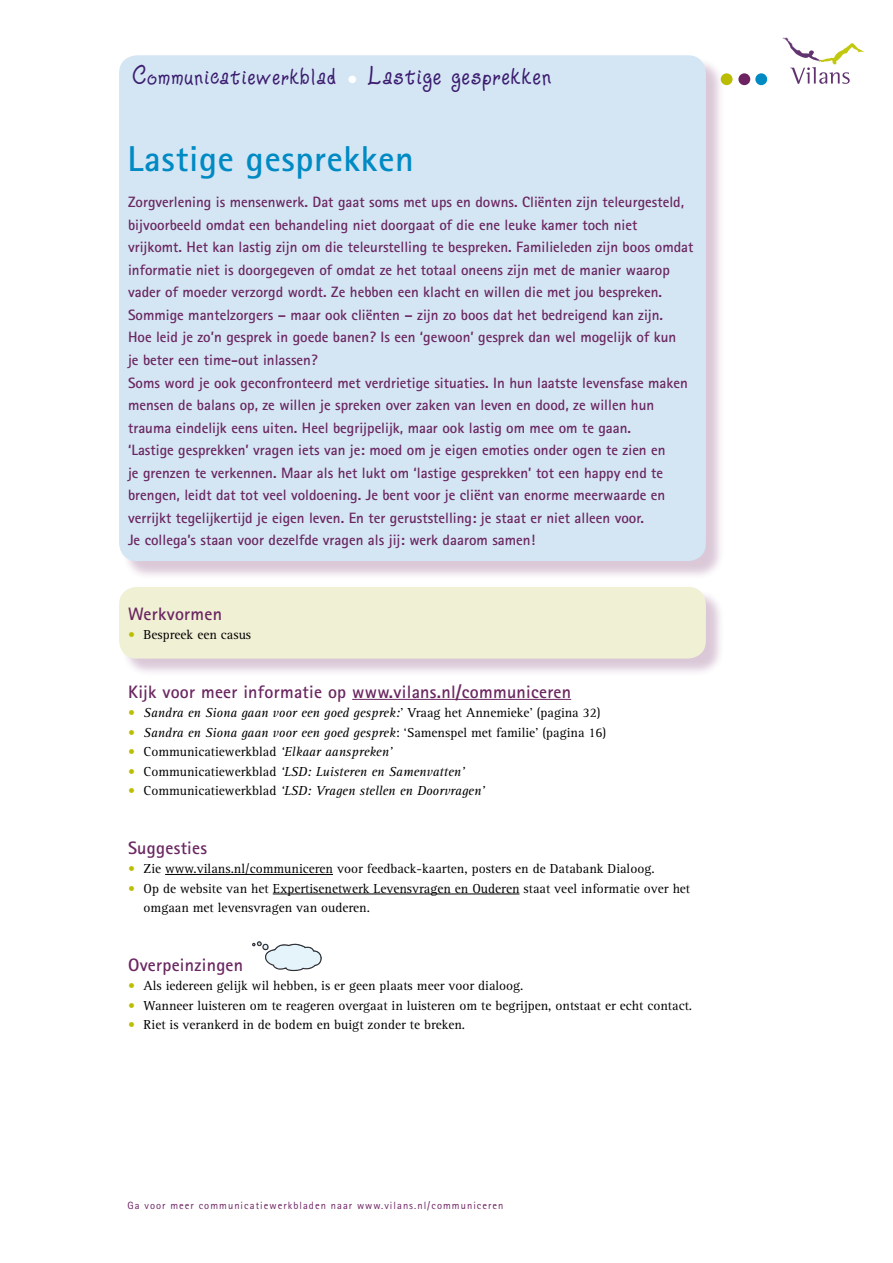
<style>
.page{position:relative;width:893px;height:1263px;background:#fff}
.page>*{position:absolute;margin:0;border:0;box-sizing:border-box;transform-origin:0 0}
.t1{font:700 36px "Rotis Sans Serif";letter-spacing:.02em;color:#008ac4}
.t2{font:28.5px "Ziggy Zoe";letter-spacing:.06em;color:#3c1d6f}
.t3{font:700 18px "Rotis Sans Serif";letter-spacing:.015em;color:#6b2761}
.t4{font:700 15px/22.5px "Rotis Sans Serif";color:#6b2761}
.t5{font:13.5px/19.5px "Rotis Serif";color:#000}
.t6{font:italic 13.5px "Rotis Serif";color:#000}
.t7{font:10.5px "Rotis Sans Serif";letter-spacing:.1em;color:#6d2262}
.s1{font-size:30px}
.s2{color:#bbbe00}
.s3{font-style:normal;color:#bbbe00}
.s4{font-style:normal}
.s5{font-style:italic}
</style>
<div class="page">
<svg style="left:783px;top:38px;width:81px;height:46px"></svg>
<div style="left:721px;top:73px;width:12px;height:12px;background:#bbbe00;border-radius:50%"></div>
<div style="left:738px;top:73px;width:12px;height:12px;background:#6d2262;border-radius:50%"></div>
<div style="left:755px;top:73px;width:12px;height:12px;background:#008ac4;border-radius:50%"></div>
<div style="left:121px;top:58px;width:603px;height:522px;background:#6d2262;opacity:.25"></div>
<div style="left:119px;top:55px;width:587px;height:506px;background:#d4e6f4;border-radius:18px"></div>
<div style="left:121px;top:589px;width:603px;height:88px;background:#6d2262;opacity:.25"></div>
<div style="left:119px;top:587px;width:587px;height:72px;background:#f0f0d5;border-radius:18px"></div>
<hr style="left:352px;top:699px;width:219px;height:1px;background:#6b2761">
<hr style="left:165px;top:874px;width:168px;height:1px;background:#000">
<hr style="left:273px;top:894px;width:246px;height:1px;background:#000">
<svg style="left:252px;top:941px;width:70px;height:30px"></svg>
<h2 class="t2" style="left:133px;top:63px;width:420px">Communicatiewerkblad <sub>•</sub> <span class="s1">Lastige gesprekken</span></h2>
<h1 class="t1" style="left:128px;top:136px;width:288px">Lastige gesprekken</h1>
<p class="t4" style="left:128px;top:191px;width:567px">Zorgverlening is mensenwerk. Dat gaat soms met ups en downs. Cliënten zijn teleurgesteld, bijvoorbeeld omdat een behandeling niet doorgaat of die ene leuke kamer toch niet vrijkomt. Het kan lastig zijn om die teleurstelling te bespreken. Familieleden zijn boos omdat informatie niet is doorgegeven of omdat ze het totaal oneens zijn met de manier waarop vader of moeder verzorgd wordt. Ze hebben een klacht en willen die met jou bespreken.<br>Sommige mantelzorgers – maar ook cliënten – zijn zo boos dat het bedreigend kan zijn.<br>Hoe leid je zo’n gesprek in goede banen? Is een ‘gewoon’ gesprek dan wel mogelijk of kun<br>je beter een time-out inlassen?<br>Soms word je ook geconfronteerd met verdrietige situaties. In hun laatste levensfase maken mensen de balans op, ze willen je spreken over zaken van leven en dood, ze willen hun trauma eindelijk eens uiten. Heel begrijpelijk, maar ook lastig om mee om te gaan.<br>‘Lastige gesprekken’ vragen iets van je: moed om je eigen emoties onder ogen te zien en<br>je grenzen te verkennen. Maar als het lukt om ‘lastige gesprekken’ tot een happy end te brengen, leidt dat tot veel voldoening. Je bent voor je cliënt van enorme meerwaarde en verrijkt tegelijkertijd je eigen leven. En ter geruststelling: je staat er niet alleen voor.<br>Je collega’s staan voor dezelfde vragen als jij: werk daarom samen!</p>
<p class="t3" style="left:128px;top:602px;width:96px">Werkvormen</p>
<p class="t5" style="left:128px;top:625px;width:125px"><span class="s2">•</span> Bespreek een casus</p>
<p class="t3" style="left:128px;top:680px;width:445px">Kijk voor meer informatie op www.vilans.nl/communiceren</p>
<p class="t6" style="left:128px;top:705px;width:474px"><span class="s3">•</span> Sandra en Siona gaan voor een goed gesprek:<span class="s4">’ Vraag het Annemieke’ (pagina 32)</span></p>
<p class="t6" style="left:128px;top:724px;width:480px"><span class="s3">•</span> Sandra en Siona gaan voor een goed gesprek<span class="s4">: ‘Samenspel met familie’ (pagina 16)</span></p>
<p class="t5" style="left:128px;top:742px;width:266px"><span class="s2">•</span> Communicatiewerkblad <span class="s5">‘Elkaar aanspreken’</span></p>
<p class="t6" style="left:128px;top:763px;width:338px"><span class="s3">•</span> <span class="s4">Communicatiewerkblad</span> ‘LSD: Luisteren en Samenvatten’</p>
<p class="t6" style="left:128px;top:783px;width:358px"><span class="s3">•</span> <span class="s4">Communicatiewerkblad</span> ‘LSD: Vragen stellen en Doorvragen’</p>
<p class="t3" style="left:128px;top:836px;width:81px">Suggesties</p>
<p class="t5" style="left:128px;top:859px;width:528px"><span class="s2">•</span> Zie www.vilans.nl/communiceren voor feedback-kaarten, posters en de Databank Dialoog.</p>
<p class="t5" style="left:144px;top:879px;width:548px;text-indent:-16px"><span class="s2">•</span> Op de website van het Expertisenetwerk Levensvragen en Ouderen staat veel informatie over het omgaan met levensvragen van ouderen.</p>
<p class="t3" style="left:128px;top:953px;width:117px">Overpeinzingen</p>
<p class="t5" style="left:128px;top:976px;width:397px"><span class="s2">•</span> Als iedereen gelijk wil hebben, is er geen plaats meer voor dialoog.</p>
<p class="t5" style="left:128px;top:996px;width:566px"><span class="s2">•</span> Wanneer luisteren om te reageren overgaat in luisteren om te begrijpen, ontstaat er echt contact.</p>
<p class="t5" style="left:128px;top:1015px;width:339px"><span class="s2">•</span> Riet is verankerd in de bodem en buigt zonder te breken.</p>
<p class="t7" style="left:128px;top:1199px;width:377px">Ga voor meer communicatiewerkbladen naar www.vilans.nl/communiceren</p>
</div>
